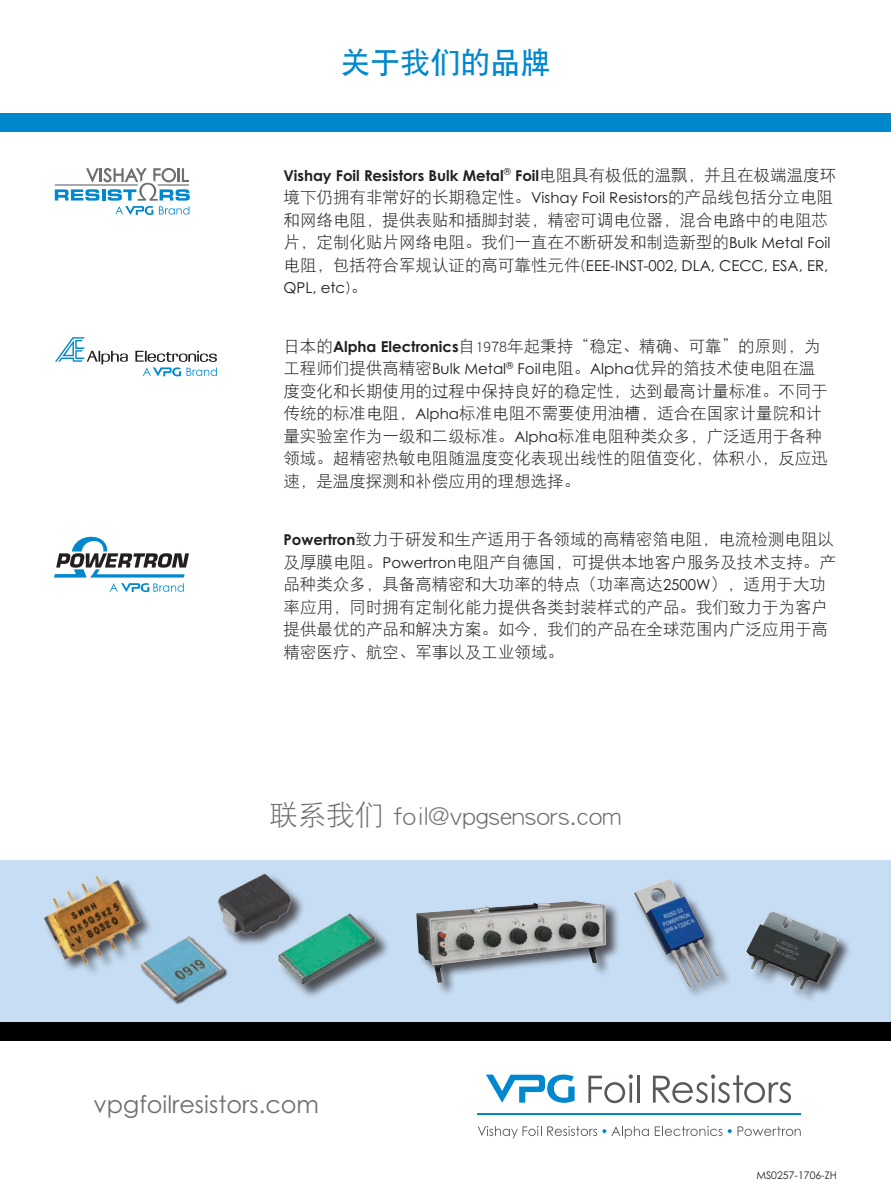
<style>
.page{position:relative;width:891px;height:1188px;background:#fff}
.page>*{position:absolute;margin:0;border:0;box-sizing:border-box;transform-origin:0 0}
.t1{font:30px "DFP Hei W7";color:#0088ce}
.t2{font:28.5px "DFP Hei W3";color:#6d6f71}
.t3{font:24px "Century Gothic Pro";color:#6d6f71}
.t4{font:16.5px/22.5px "DFP Hei W3";color:#231f20}
.t5{font:15px/22.5px "Century Gothic Pro";color:#231f20}
.t6{font:700 15px "Century Gothic Pro";color:#231f20}
.t7{font:10.5px "Century Gothic Pro";color:#231f20}
.s1{font-family:"DFP Hei W3";font-weight:400;font-size:16.5px}
.s2{font-family:"Century Gothic Pro";font-size:15px}
.s3{font-family:"DFP Hei W3";font-size:16.5px}
.s4{font-family:"Century Gothic Pro";font-weight:700;font-size:15px}
</style>
<div class="page">
<div style="left:0;top:1022px;width:891px;height:19px;background:#000"></div>
<div style="left:0;top:860px;width:891px;height:162px;background:#c7ddf3"></div>
<img style="left:43px;top:875px;width:107px;height:98px">
<svg style="left:55px;top:168px;width:135px;height:47px"></svg>
<svg style="left:54px;top:536px;width:135px;height:56px"></svg>
<svg style="left:55px;top:337px;width:73px;height:27px"></svg>
<svg style="left:135px;top:351px;width:82px;height:25px"></svg>
<div style="left:278px;top:914px;width:113px;height:86px;background:#231f20;opacity:.75"></div>
<img style="left:278px;top:913px;width:104px;height:77px">
<div style="left:0;top:113px;width:891px;height:19px;background:#0088ce"></div>
<div style="left:747px;top:912px;width:105px;height:91px;background:#231f20;opacity:.75"></div>
<img style="left:746px;top:911px;width:99px;height:83px">
<div style="left:634px;top:878px;width:98px;height:122px;background:#231f20;opacity:.75"></div>
<img style="left:634px;top:878px;width:84px;height:108px">
<div style="left:416px;top:900px;width:204px;height:97px;background:#231f20;opacity:.75"></div>
<img style="left:416px;top:901px;width:190px;height:82px">
<div style="left:218px;top:873px;width:88px;height:75px;background:#231f20;opacity:.75"></div>
<img style="left:218px;top:873px;width:75px;height:65px">
<svg style="left:486px;top:1075px;width:89px;height:28px"></svg>
<svg style="left:588px;top:1074px;width:45px;height:29px"></svg>
<hr style="left:637px;top:1075px;width:3px;height:28px;background:#58595b">
<svg style="left:653px;top:1074px;width:138px;height:29px"></svg>
<svg style="left:478px;top:1126px;width:171px;height:12px"></svg>
<svg style="left:655px;top:1126px;width:67px;height:10px"></svg>
<svg style="left:728px;top:1129px;width:4px;height:4px"></svg>
<svg style="left:738px;top:1126px;width:63px;height:10px"></svg>
<hr style="left:477px;top:1113px;width:324px;height:2px;background:#0088ce">
<img style="left:136px;top:932px;width:92px;height:73px">
<h1 class="t1" style="left:340px;top:46px;width:211px">关于我们的品牌</h1>
<p class="t6" style="left:284px;top:166px;width:554px">Vishay Foil Resistors Bulk Metal<sup>®</sup> Foil<span class="s1">电阻具有极低的温飘，并且在极端温度环</span></p>
<p class="t4" style="left:284px;top:186px;width:551px">境下仍拥有非常好的长期稳定性。<span class="s2">Vishay Foil Resistors</span>的产品线包括分立电阻和网络电阻，提供表贴和插脚封装，精密可调电位器，混合电路中的电阻芯片，定制化贴片网络电阻。我们一直在不断研发和制造新型的<span class="s2">Bulk Metal Foil</span></p>
<p class="t5" style="left:284px;top:254px;width:546px"><span class="s3">电阻，包括符合军规认证的高可靠性元件(</span>EEE-INST-002, DLA, CECC, ESA, ER,<br>QPL, etc<span class="s3">)。</span></p>
<p class="t4" style="left:283px;top:334px;width:546px">日本的<span class="s4">Alpha Electronics</span>自1978年起秉持“稳定、精确、可靠”的原则，为工程师们提供高精密<span class="s2">Bulk Metal</span><sup>®</sup> <span class="s2">Foil</span>电阻。<span class="s2">Alpha</span>优异的箔技术使电阻在温度变化和长期使用的过程中保持良好的稳定性，达到最高计量标准。不同于传统的标准电阻，<span class="s2">Alpha</span>标准电阻不需要使用油槽，适合在国家计量院和计量实验室作为一级和二级标准。<span class="s2">Alpha</span>标准电阻种类众多，广泛适用于各种领域。超精密热敏电阻随温度变化表现出线性的阻值变化，体积小，反应迅速，是温度探测和补偿应用的理想选择。</p>
<p class="t4" style="left:283px;top:528px;width:554px"><span class="s4">Powertron</span>致力于研发和生产适用于各领域的高精密箔电阻，电流检测电阻以及厚膜电阻。<span class="s2">Powertron</span>电阻产自德国，可提供本地客户服务及技术支持。产品种类众多，具备高精密和大功率的特点（功率高达<span class="s2">2500W</span>），适用于大功率应用，同时拥有定制化能力提供各类封装样式的产品。我们致力于为客户提供最优的产品和解决方案。如今，我们的产品在全球范围内广泛应用于高精密医疗、航空、军事以及工业领域。</p>
<h2 class="t2" style="left:270px;top:799px;width:353px">联系我们 foil@vpgsensors.com</h2>
<h3 class="t3" style="left:94px;top:1090px;width:227px">vpgfoilresistors.com</h3>
<p class="t7" style="left:756px;top:1169px;width:82px">MS0257-1706-ZH</p>
</div>
